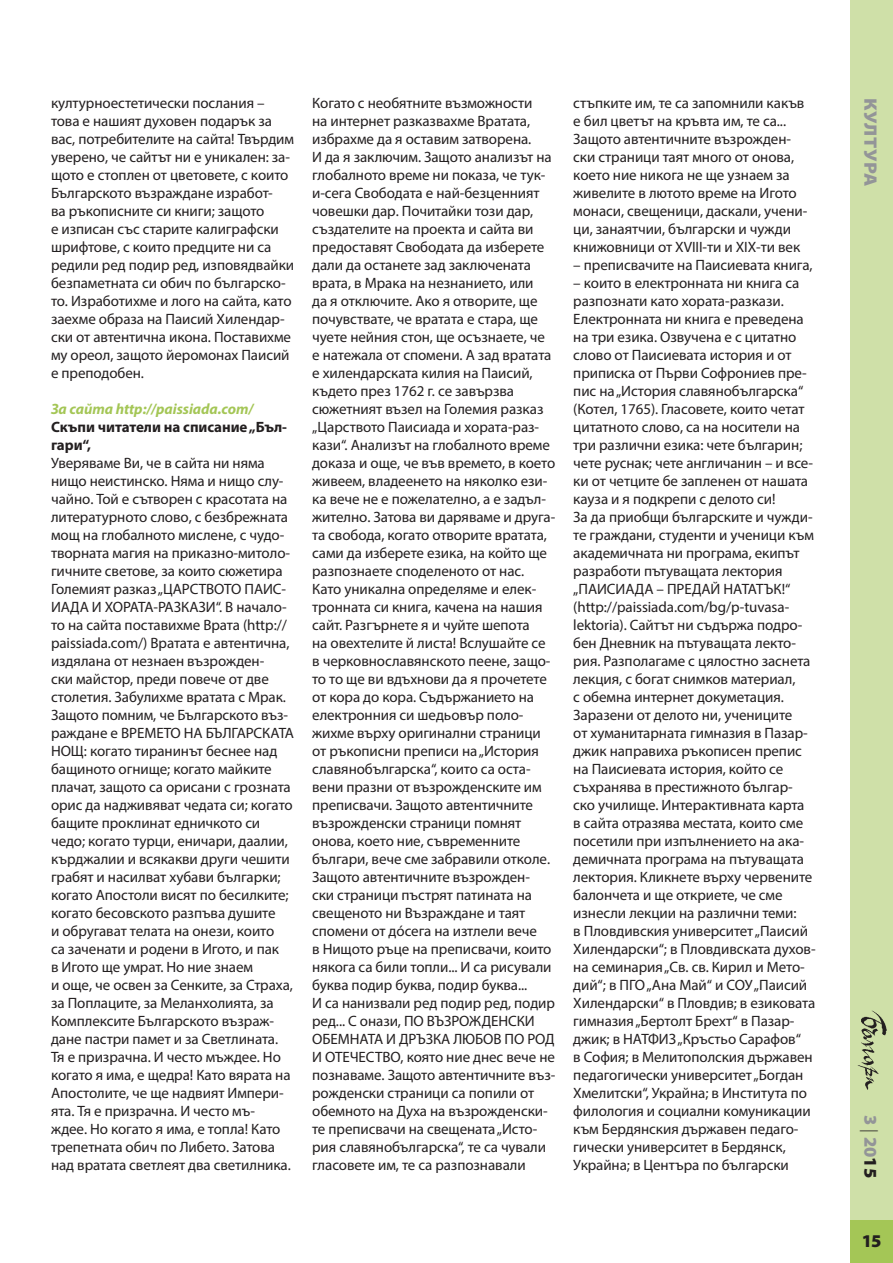
<style>
.page{position:relative;width:893px;height:1263px;background:#fff}
.page>*{position:absolute;margin:0;border:0;box-sizing:border-box;transform-origin:0 0}
.t1{font:900 18px "Myriad Pro";color:#939598;scale:1.1 1}
.t2{font:900 18px "Myriad Pro";color:#939598}
.t3{font:900 18px "Myriad Pro";color:#231f20}
.t4{font:15px/18px "Myriad Pro";letter-spacing:-.005em;color:#231f20}
.t5{font:700 15px/18px "Myriad Pro";letter-spacing:-.005em;color:#231f20}
.t6{font:italic 700 15px "Myriad Pro";letter-spacing:-.005em;color:#a4c656}
.s1{font-weight:300;color:#231f20}
.s2{color:#231f20}
</style>
<div class="page">
<div style="left:850px;top:0;width:43px;height:1263px;background:#cfe0a8"></div>
<div style="left:850px;top:1220px;width:43px;height:43px;background:#a4c656"></div>
<img style="left:857px;top:1010px;width:29px;height:80px">
<p class="t4" style="left:51px;top:94px;width:245px">културноестетически послания – това е нашият духовен подарък за вас, потребителите на сайта! Твърдим уверено, че сайтът ни е уникален: за&shy;щото е стоплен от цветовете, с които Българското възраждане изработ-<br>ва ръкописните си книги; защото<br>е изписан със старите калиграфски шрифтове, с които предците ни са редили ред подир ред, изповядвайки безпаметната си обич по българско&shy;то. Изработихме и лого на сайта, като заехме образа на Паисий Хилендар&shy;ски от автентична икона. Поставихме му ореол, защото йеромонах Паисий е преподобен.</p>
<p class="t6" style="left:51px;top:399px;width:204px">За сайта http://paissiada.com/</p>
<p class="t5" style="left:51px;top:417px;width:237px">Скъпи читатели на списание „Бъл&shy;гари“,</p>
<p class="t4" style="left:51px;top:454px;width:245px">Уверяваме Ви, че в сайта ни няма нищо неистинско. Няма и нищо слу&shy;чайно. Той е сътворен с красотата на литературното слово, с безбрежната мощ на глобалното мислене, с чудо&shy;творната магия на приказно-митоло&shy;гичните светове, за които сюжетира Големият разказ „ЦАРСТВОТО ПАИС-ИАДА И ХОРАТА-РАЗКАЗИ“. В начало&shy;то на сайта поставихме Врата (http:// paissiada.com/) Вратата е автентична, издялана от незнаен възрожден-<br>ски майстор, преди повече от две столетия. Забулихме вратата с Мрак.<br>Защото помним, че Българското въз&shy;раждане е ВРЕМЕТО НА БЪЛГАРСКАТА НОЩ: когато тиранинът беснее над бащиното огнище; когато майките плачат, защото са орисани с грозната орис да надживяват чедата си; когато бащите проклинат едничкото си чедо; когато турци, еничари, даалии, кърджалии и всякакви други чешити грабят и насилват хубави българки; когато Апостоли висят по бесилките; когато бесовското разпъва душите<br>и обругават телата на онези, които<br>са заченати и родени в Игото, и пак<br>в Игото ще умрат. Но ние знаем<br>и още, че освен за Сенките, за Страха, за Поплаците, за Меланхолията, за Комплексите Българското възраж&shy;дане пастри памет и за Светлината.<br>Тя е призрачна. И често мъждее. Но когато я има, е щедра! Като вярата на Апостолите, че ще надвият Импери&shy;ята. Тя е призрачна. И често мъ&shy;ждее. Но когато я има, е топла! Като трепетната обич по Либето. Затова над вратата светлеят два светилника.</p>
<p class="t4" style="left:312px;top:94px;width:245px">Когато с необятните възможности<br>на интернет разказвахме Вратата, избрахме да я оставим затворена.<br>И да я заключим. Защото анализът на глобалното време ни показа, че тук&shy;и-сега Свободата е най-безценният човешки дар. Почитайки този дар, създателите на проекта и сайта ви предоставят Свободата да изберете дали да останете зад заключената врата, в Мрака на незнанието, или<br>да я отключите. Ако я отворите, ще почувствате, че вратата е стара, ще чуете нейния стон, ще осъзнаете, че е натежала от спомени. А зад вратата е хилендарската килия на Паисий, където през 1762 г. се завързва сюжетният възел на Големия разказ „Царството Паисиада и хората-раз&shy;кази“. Анализът на глобалното време доказа и още, че във времето, в което живеем, владеенето на няколко ези&shy;ка вече не е пожелателно, а е задъл&shy;жително. Затова ви даряваме и друга&shy;та свобода, когато отворите вратата, сами да изберете езика, на който ще разпознаете споделеното от нас.<br>Като уникална определяме и елек&shy;тронната си книга, качена на нашия сайт. Разгърнете я и чуйте шепота<br>на овехтелите й листа! Вслушайте се в черковнославянското пеене, защо&shy;то то ще ви вдъхнови да я прочетете от кора до кора. Съдържанието на електронния си шедьовър поло&shy;жихме върху оригинални страници от ръкописни преписи на „История славянобългарска“, които са оста&shy;вени празни от възрожденските им преписвачи. Защото автентичните възрожденски страници помнят онова, което ние, съвременните българи, вече сме забравили отколе.<br>Защото автентичните възрожден&shy;ски страници пъстрят патината на свещеното ни Възраждане и таят спомени от дóсега на изтлели вече<br>в Нищото ръце на преписвачи, които някога са били топли... И са рисували буква подир буква, подир буква...<br>И са нанизвали ред подир ред, подир ред... С онази, ПО ВЪЗРОЖДЕНСКИ ОБЕМНАТА И ДРЪЗКА ЛЮБОВ ПО РОД И ОТЕЧЕСТВО, която ние днес вече не познаваме. Защото автентичните въз&shy;рожденски страници са попили от обемното на Духа на възрожденски&shy;те преписвачи на свещената „Исто&shy;рия славянобългарска“, те са чували гласовете им, те са разпознавали</p>
<p class="t4" style="left:573px;top:94px;width:236px">стъпките им, те са запомнили какъв е бил цветът на кръвта им, те са...<br>Защото автентичните възрожден&shy;ски страници таят много от онова, което ние никога не ще узнаем за живелите в лютото време на Игото монаси, свещеници, даскали, учени&shy;ци, занаятчии, български и чужди книжовници от ХVIII-ти и ХIХ-ти век</p>
<p class="t4" style="left:573px;top:256px;width:241px">– преписвачите на Паисиевата книга,</p>
<p class="t4" style="left:573px;top:274px;width:244px">– които в електронната ни книга са разпознати като хората-разкази.<br>Електронната ни книга е преведена на три езика. Озвучена е с цитатно слово от Паисиевата история и от приписка от Първи Софрониев пре&shy;пис на „История славянобългарска“ (Котел, 1765). Гласовете, които четат цитатното слово, са на носители на три различни езика: чете българин; чете руснак; чете англичанин – и все&shy;ки от четците бе запленен от нашата кауза и я подкрепи с делото си!<br>За да приобщи българските и чужди&shy;те граждани, студенти и ученици към академичната ни програма, екипът разработи пътуващата лектория „ПАИСИАДА – ПРЕДАЙ НАТАТЪК!“ (http://paissiada.com/bg/p-tuvasa&shy;lektoria). Сайтът ни съдържа подро&shy;бен Дневник на пътуващата лекто&shy;рия. Разполагаме с цялостно заснета лекция, с богат снимков материал,<br>с обемна интернет докуметация.<br>Заразени от делото ни, учениците<br>от хуманитарната гимназия в Пазар&shy;джик направиха ръкописен препис на Паисиевата история, който се съхранява в престижното българ&shy;ско училище. Интерактивната карта в сайта отразява местата, които сме посетили при изпълнението на ака&shy;демичната програма на пътуващата лектория. Кликнете върху червените балончета и ще откриете, че сме изнесли лекции на различни теми:<br>в Пловдивския университет „Паисий Хилендарски“; в Пловдивската духов&shy;на семинария „Св. св. Кирил и Мето&shy;дий“; в ПГО „Ана Май“ и СОУ „Паисий Хилендарски“ в Пловдив; в езиковата гимназия „Бертолт Брехт“ в Пазар&shy;джик; в НАТФИЗ „Кръстьо Сарафов“<br>в София; в Мелитополския държавен педагогически университет „Богдан Хмелитски“, Украйна; в Института по филология и социални комуникации към Бердянския държавен педаго&shy;гически университет в Бердянск, Украйна; в Центъра по български</p>
<p class="t1" style="left:883px;top:98px;width:82px;rotate:90deg">КУЛТУРА</p>
<p class="t2" style="left:883px;top:1115px;width:64px;rotate:90deg">3 <span class="s1">|</span> 20<span class="s2">15</span></p>
<p class="t3" style="left:862px;top:1229px;width:21px">15</p>
</div>
